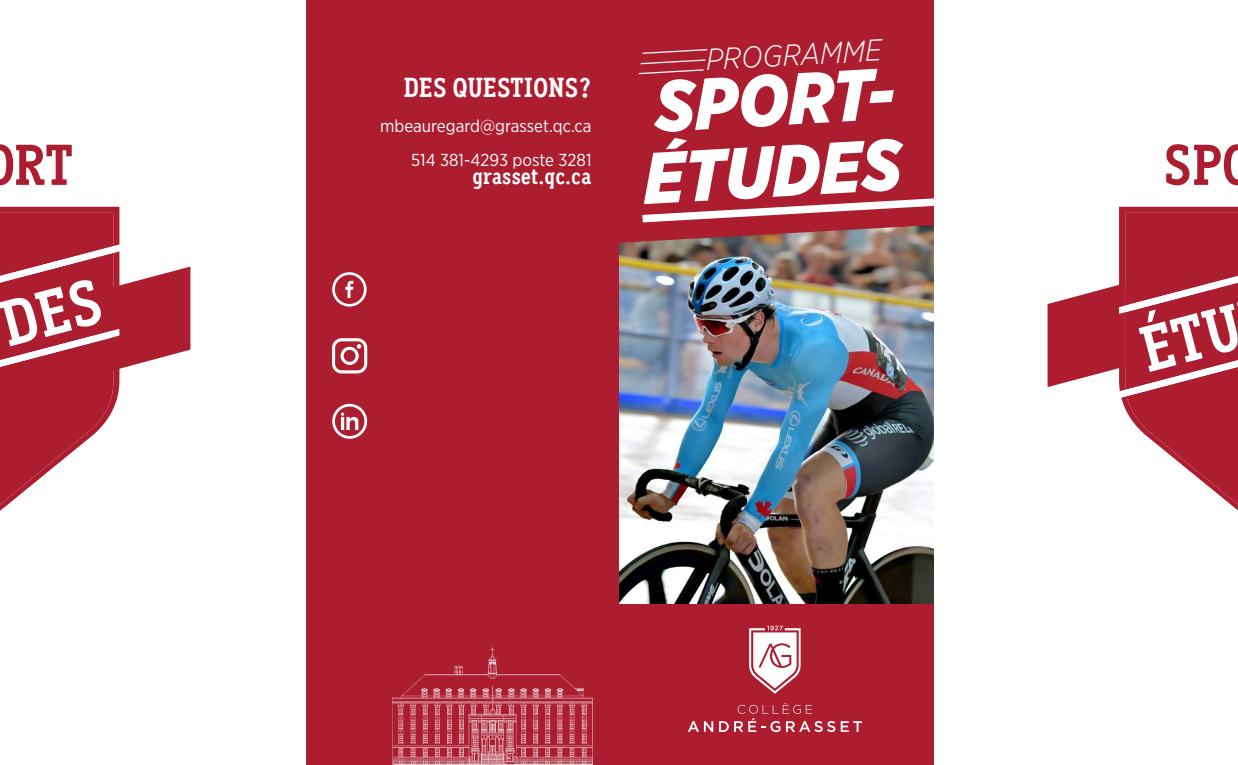
<style>
.page{position:relative;width:1238px;height:765px;background:#fff}
.page>*{position:absolute;margin:0;border:0;box-sizing:border-box;transform-origin:0 0}
.t1{font:italic 900 72.5px/71.4px "Gotham Narrow";color:#fff}
.t2{font:italic 300 30px "Gotham Narrow";color:#fff}
.t3{font:700 27.38px "Aaux Office";color:#fff}
.t4{font:700 23.12px "Aaux Office";color:#fff}
.t5{font:17.38px/34.6px "Gotham Narrow";color:#fff;text-align:right}
</style>
<div class="page">
<div style="left:306px;top:0;width:627px;height:765px;background:#ab1d2f"></div>
<img style="left:619px;top:243px;width:315px;height:360px">
<svg style="left:619px;top:35px;width:315px;height:208px"></svg>
<svg style="left:688px;top:721px;width:25px;height:11px"></svg>
<svg style="left:719px;top:721px;width:9px;height:11px"></svg>
<svg style="left:734px;top:703px;width:128px;height:29px"></svg>
<svg style="left:749px;top:626px;width:51px;height:68px"></svg>
<img style="left:392px;top:647px;width:200px;height:117px">
<svg style="left:332px;top:338px;width:35px;height:35px"></svg>
<svg style="left:332px;top:404px;width:35px;height:35px"></svg>
<svg style="left:332px;top:272px;width:34px;height:35px"></svg>
<svg style="left:634px;top:194px;width:300px;height:33px"></svg>
<svg style="left:1166px;top:144px;width:72px;height:41px"></svg>
<svg style="left:1047px;top:207px;width:191px;height:304px"></svg>
<svg style="left:0;top:144px;width:72px;height:41px"></svg>
<svg style="left:0;top:207px;width:190px;height:304px"></svg>
<svg style="left:637px;top:48px;width:71px;height:27px"></svg>
<h3 class="t3" style="left:404px;top:71px;width:189px">DES QUESTIONS?</h3>
<p class="t5" style="left:380px;top:108px;width:213px">mbeauregard@grasset.qc.ca<br>514 381-4293 poste 3281</p>
<h3 class="t4" style="left:472px;top:162px;width:121px">grasset.qc.ca</h3>
<h2 class="t2" style="left:705px;top:41px;width:177px;rotate:-3deg">PROGRAMME</h2>
<h1 class="t1" style="left:638px;top:71px;width:265px;rotate:-3deg">SPORT-<br>ÉTUDES</h1>
</div>
